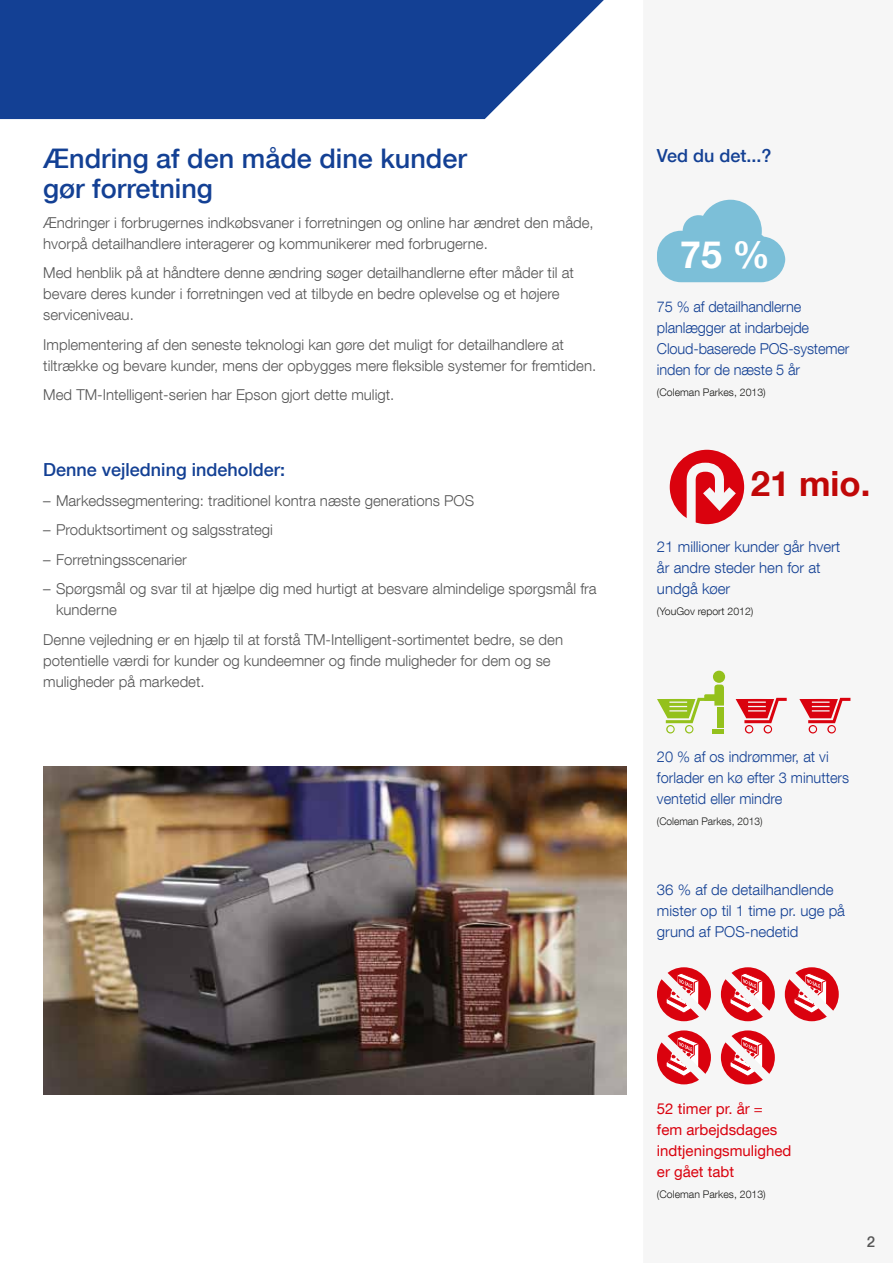
<style>
.page{position:relative;width:893px;height:1263px;background:#fff}
.page>*{position:absolute;margin:0;border:0;box-sizing:border-box;transform-origin:0 0}
.t1{font:700 37.5px "Helvetica Neue LT Com";color:#fff}
.t2{font:700 34.8px "Helvetica Neue LT Com";color:#c00808}
.t3{font:500 27px/30px "Helvetica Neue LT Com";color:#134094}
.t4{font:500 18px "Helvetica Neue LT Com";color:#134094}
.t5{font:300 15px/21px "Helvetica Neue LT Com";color:#565656}
.t6{font:300 15px/21px "Helvetica Neue LT Com";color:#134094}
.t7{font:15px/21px "Helvetica Neue LT Com";color:#da020e}
.t8{font:500 15px "Helvetica Neue LT Com";color:#565656}
.t9{font:300 10.5px "Helvetica Neue LT Com";color:#1a1a18}
</style>
<div class="page">
<svg style="left:0;top:0;width:604px;height:119px;background:#2a529e"></svg>
<img style="left:43px;top:766px;width:583px;height:328px">
<svg style="left:657px;top:200px;width:128px;height:82px"></svg>
<div style="left:670px;top:450px;width:74px;height:74px;background:#da020e;border-radius:50%"></div>
<svg style="left:682px;top:458px;width:63px;height:67px"></svg>
<div style="left:657px;top:967px;width:54px;height:54px;background:#da020e;border-radius:50%"></div>
<svg style="left:659px;top:970px;width:48px;height:48px"></svg>
<svg style="left:657px;top:1030px;width:54px;height:54px"></svg>
<svg style="left:659px;top:1033px;width:48px;height:49px"></svg>
<div style="left:785px;top:967px;width:54px;height:54px;background:#da020e;border-radius:50%"></div>
<svg style="left:787px;top:970px;width:48px;height:48px"></svg>
<div style="left:721px;top:967px;width:54px;height:54px;background:#da020e;border-radius:50%"></div>
<svg style="left:723px;top:970px;width:48px;height:48px"></svg>
<svg style="left:721px;top:1030px;width:54px;height:54px"></svg>
<svg style="left:723px;top:1033px;width:48px;height:49px"></svg>
<svg style="left:736px;top:698px;width:51px;height:35px"></svg>
<svg style="left:799px;top:698px;width:51px;height:35px"></svg>
<div style="left:713px;top:671px;width:12px;height:12px;background:#94c11c;border-radius:50%"></div>
<div style="left:713px;top:729px;width:11px;height:5px;background:#94c11c"></div>
<svg style="left:657px;top:684px;width:67px;height:49px"></svg>
<h3 class="t3" style="left:43px;top:143px;width:425px">Ændring af den måde dine kunder gør forretning</h3>
<p class="t5" style="left:43px;top:211px;width:552px">Ændringer i forbrugernes indkøbsvaner i forretningen og online har ændret den måde, hvorpå detailhandlere interagerer og kommunikerer med forbrugerne.</p>
<p class="t5" style="left:43px;top:262px;width:532px">Med henblik på at håndtere denne ændring søger detailhandlerne efter måder til at bevare deres kunder i forretningen ved at tilbyde en bedre oplevelse og et højere serviceniveau.</p>
<p class="t5" style="left:43px;top:333px;width:554px">Implementering af den seneste teknologi kan gøre det muligt for detailhandlere at tiltrække og bevare kunder, mens der opbygges mere fleksible systemer for fremtiden.</p>
<p class="t5" style="left:43px;top:384px;width:353px">Med TM-Intelligent-serien har Epson gjort dette muligt.</p>
<p class="t4" style="left:43px;top:459px;width:243px">Denne vejledning indeholder:</p>
<p class="t5" style="left:43px;top:489px;width:432px">– Markedssegmentering: traditionel kontra næste generations POS</p>
<p class="t5" style="left:43px;top:519px;width:231px">– Produktsortiment og salgsstrategi</p>
<p class="t5" style="left:43px;top:548px;width:145px">– Forretningsscenarier</p>
<p class="t5" style="left:56px;top:578px;width:542px;text-indent:-13px">– Spørgsmål og svar til at hjælpe dig med hurtigt at besvare almindelige spørgsmål fra kunderne</p>
<p class="t5" style="left:43px;top:629px;width:521px">Denne vejledning er en hjælp til at forstå TM-Intelligent-sortimentet bedre, se den potentielle værdi for kunder og kundeemner og finde muligheder for dem og se muligheder på markedet.</p>
<p class="t4" style="left:657px;top:144px;width:116px">Ved du det...?</p>
<h1 class="t1" style="left:680px;top:231px;width:91px">75 %</h1>
<p class="t6" style="left:657px;top:296px;width:194px">75 % af detailhandlerne planlægger at indarbejde<br>Cloud-baserede POS-systemer inden for de næste 5 år</p>
<p class="t9" style="left:657px;top:386px;width:110px">(Coleman Parkes, 2013)</p>
<h2 class="t2" style="left:751px;top:462px;width:121px">21 mio.</h2>
<p class="t6" style="left:657px;top:536px;width:185px">21 millioner kunder går hvert år andre steder hen for at undgå køer</p>
<p class="t9" style="left:657px;top:605px;width:98px">(YouGov report 2012)</p>
<p class="t6" style="left:657px;top:746px;width:194px">20 % af os indrømmer, at vi forlader en kø efter 3 minutters ventetid eller mindre</p>
<p class="t9" style="left:657px;top:815px;width:107px">(Coleman Parkes, 2013)</p>
<p class="t6" style="left:657px;top:879px;width:190px">36 % af de detailhandlende mister op til 1 time pr. uge på grund af POS-nedetid</p>
<p class="t7" style="left:657px;top:1098px;width:136px">52 timer pr. år = fem arbejdsdages indtjeningsmulighed er gået tabt</p>
<p class="t9" style="left:657px;top:1188px;width:110px">(Coleman Parkes, 2013)</p>
<p class="t8" style="left:867px;top:1233px;width:10px">2</p>
</div>
